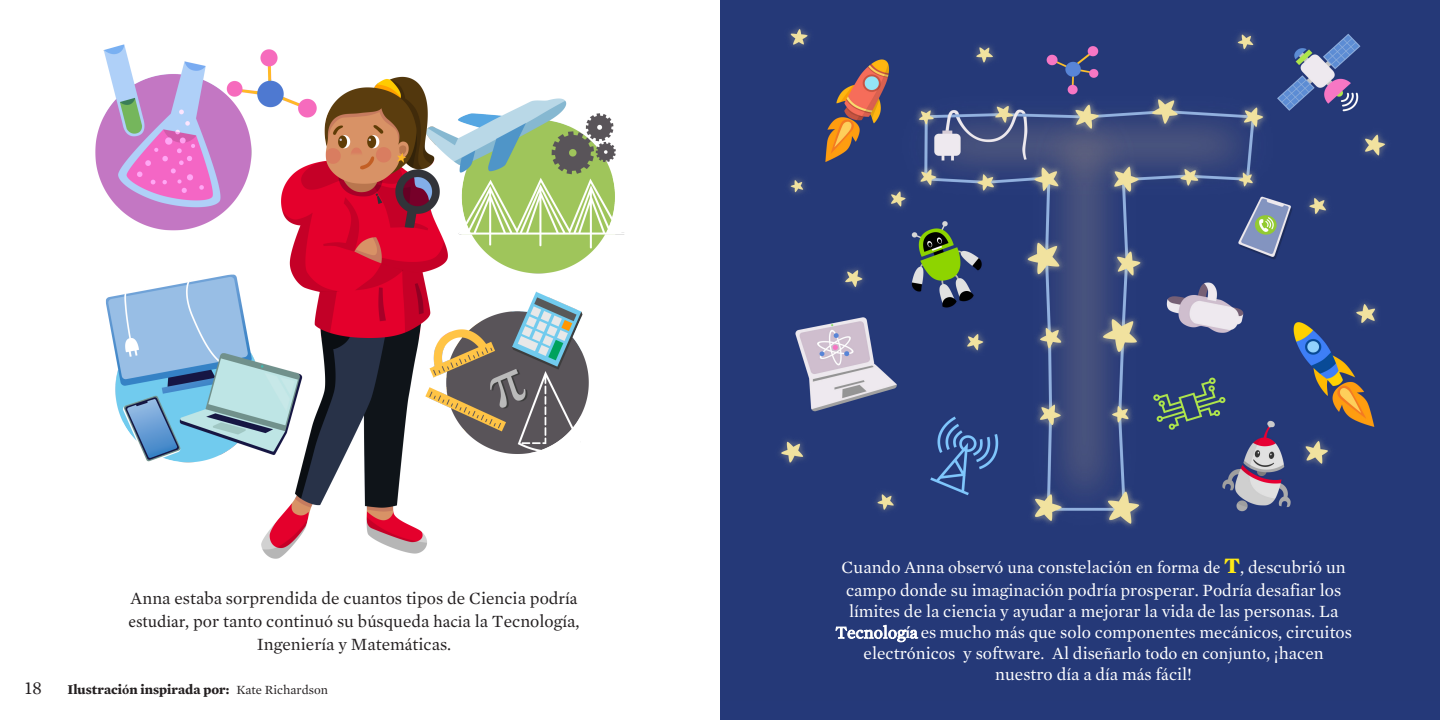
<style>
.page{position:relative;width:1440px;height:720px;background:#fff}
.page>*{position:absolute;margin:0;border:0;box-sizing:border-box;transform-origin:0 0}
.t1{font:18.75px "Mercury Text G1";color:#231f20}
.body{font:17.5px/21px "Mercury Text G1";color:#fff}
.body-2{font:17.5px/22.5px "Mercury Text G1";color:#231f20;text-align:center}
.t2{font:700 13.75px "Mercury Text G1";color:#231f20}
.s1{font-family:"Minion Pro"}
.s2{font-weight:400;font-size:12.75px}
.s3{font-weight:700;font-size:22.5px;color:#ffea16}
.s4{font-family:"Minion Pro";font-weight:700}
</style>
<div class="page">
<div style="left:720px;top:701px;width:720px;height:19px;background:#253979"></div>
<img style="left:720px;top:0;width:720px;height:701px">
<img style="left:95px;top:44px;width:529px;height:515px">
<p class="t1" style="left:25px;top:674px;width:19px">18</p>
<p class="body-2" style="left:129px;top:586px;width:452px">Anna estaba sorprendida de cuantos tipos de Ciencia pod<span class="s1">ría estudiar</span>, por tanto continu<span class="s1">ó</span> su b<span class="s1">ú</span>squeda <span class="s1">haci</span>a la Tecnolog<span class="s1">í</span>a,<br>Ingenier<span class="s1">í</span>a y Matem<span class="s1">á</span>ticas.</p>
<p class="t2" style="left:68px;top:679px;width:262px">Ilustraci<span class="s1">ó</span>n inspirada por: <span class="s2">Kate Richardson</span></p>
<p class="body" style="left:842px;top:554px;width:506px;line-height:23.5px">Cuando Anna <span class="s1">observó una</span> constelaci<span class="s1">ó</span>n <span class="s1">en forma de</span> <span class="s3">T</span>, descubri<span class="s1">ó</span> un campo d<span class="s1">o</span>nde su imaginaci<span class="s1">ó</span>n podr<span class="s1">í</span>a prosperar. Podr<span class="s1">í</span>a desafiar los</p>
<p class="body" style="left:835px;top:600px;width:518px;text-align:center">l<span class="s1">í</span>mites de la ciencia y ayudar a mejorar la vida de las personas. La Tecnolog<span class="s4">í</span>a es mucho m<span class="s1">á</span>s que solo componentes mec<span class="s1">á</span>nicos, circuitos electr<span class="s1">ó</span>nicos y softwar<span class="s1">e.</span> Al dise<span class="s1">ñ</span>a<span class="s1">rlo todo en conjunto</span>, <span class="s1">¡</span>hacen nuestro d<span class="s1">í</span>a a d<span class="s1">í</span>a m<span class="s1">á</span>s f<span class="s1">á</span>cil!</p>
</div>
